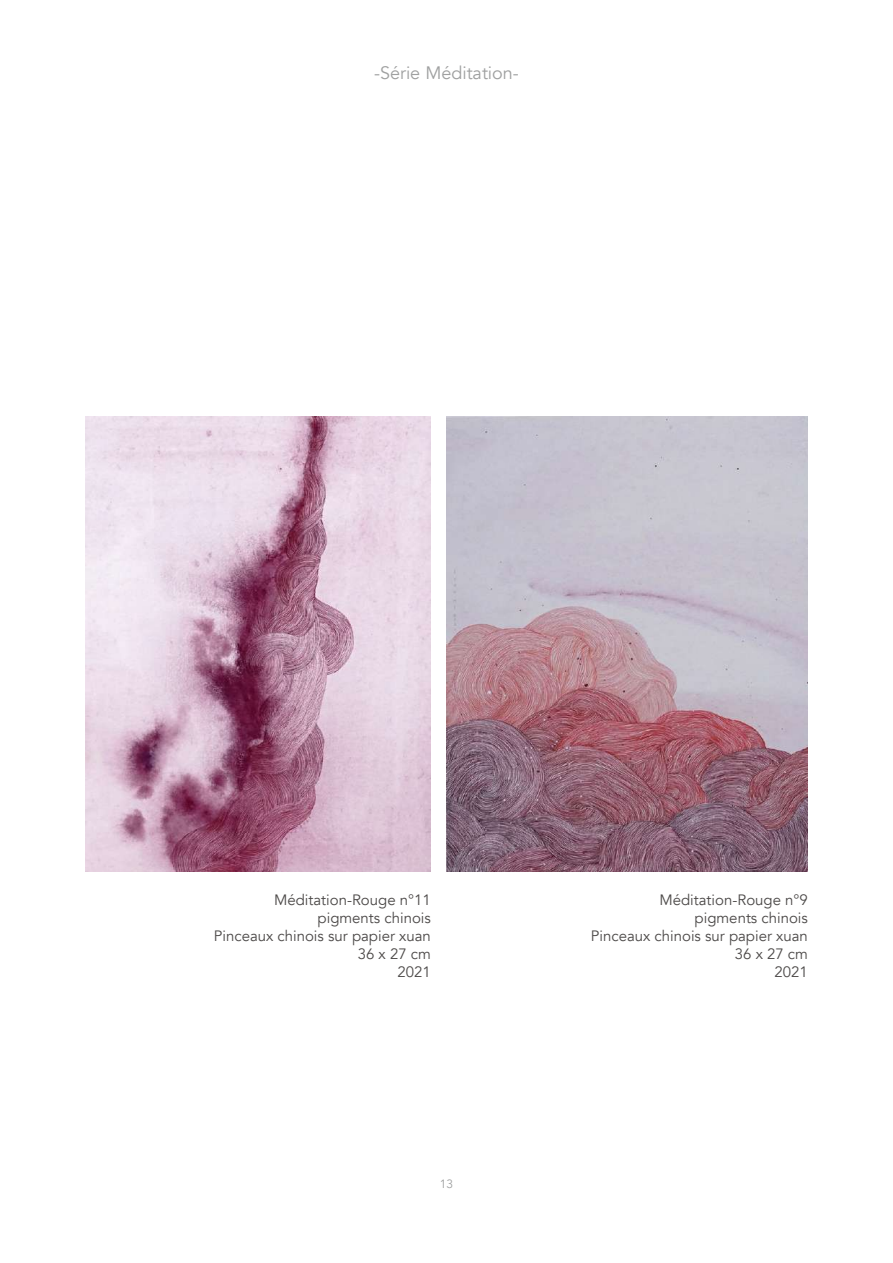
<style>
.page{position:relative;width:893px;height:1263px;background:#fff}
.page>*{position:absolute;margin:0;border:0;box-sizing:border-box;transform-origin:0 0}
.t1{font:18px "Avenir";color:#9fa0a0}
.t2{font:15px/18px "Avenir";color:#4c4948;text-align:right}
.t3{font:12px "Avenir";color:#9fa0a0}
</style>
<div class="page">
<img style="left:85px;top:417px;width:346px;height:454px">
<img style="left:446px;top:417px;width:362px;height:454px">
<p class="t1" style="left:374px;top:62px;width:146px">-Série Méditation-</p>
<p class="t2" style="left:214px;top:891px;width:218px">Méditation-Rouge n°11 pigments chinois<br>Pinceaux chinois sur papier xuan<br>36 x 27 cm<br>2021</p>
<p class="t2" style="left:591px;top:891px;width:218px">Méditation-Rouge n°9<br>pigments chinois<br>Pinceaux chinois sur papier xuan<br>36 x 27 cm<br>2021</p>
<p class="t3" style="left:440px;top:1177px;width:15px">13</p>
</div>
